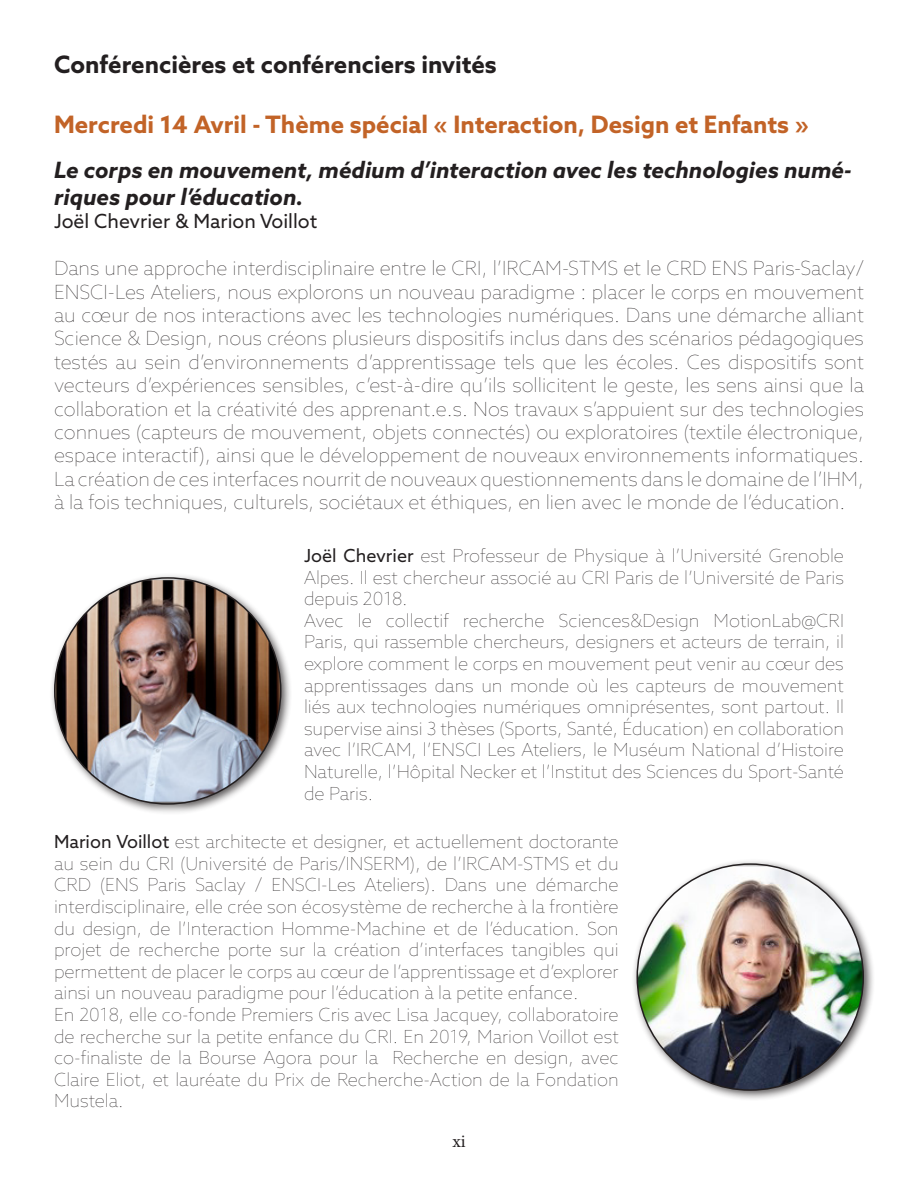
<style>
.page{position:relative;width:918px;height:1188px;background:#fff}
.page>*{position:absolute;margin:0;border:0;box-sizing:border-box;transform-origin:0 0}
.t1{font:700 24px "Azo Sans";color:#c26327}
.t2{font:700 24px "Azo Sans";color:#231f20}
.t3{font:italic 700 22.5px/27px "Azo Sans";color:#231f20}
.t4{font:100 19.5px/23.4px "Azo Sans";color:#231f20;text-align:justify}
.t5{font:19.5px "Azo Sans";color:#231f20}
.t6{font:100 18px/21.6px "Azo Sans";color:#231f20;text-align:justify}
.t7{font:18px "Minion Pro";color:#231f20}
.s1{font-weight:400}
</style>
<div class="page">
<div style="left:49px;top:572px;width:243px;height:243px;background:#231f20;opacity:.75"></div>
<img style="left:55px;top:580px;width:226px;height:222px">
<div style="left:631px;top:858px;width:244px;height:244px;background:#231f20;opacity:.75"></div>
<img style="left:637px;top:866px;width:226px;height:224px">
<p class="t2" style="left:54px;top:48px;width:444px">Conférencières et conférenciers invités</p>
<p class="t1" style="left:54px;top:109px;width:756px">Mercredi 14 Avril - Thème spécial « Interaction, Design et Enfants »</p>
<p class="t3" style="left:54px;top:156px;width:799px">Le corps en mouvement, médium d’interaction avec les technologies numé&shy;riques pour l’éducation.</p>
<p class="t5" style="left:54px;top:209px;width:265px">Joël Chevrier &amp; Marion Voillot</p>
<p class="t4" style="left:54px;top:256px;width:812px">Dans une approche interdisciplinaire entre le CRI, l’IRCAM-STMS et le CRD ENS Paris-Saclay/ ENSCI-Les Ateliers, nous explorons un nouveau paradigme : placer le corps en mouvement au cœur de nos interactions avec les technologies numériques. Dans une démarche alliant Science &amp; Design, nous créons plusieurs dispositifs inclus dans des scénarios pédagogiques testés au sein d’environnements d’apprentissage tels que les écoles. Ces dispositifs sont vecteurs d’expériences sensibles, c’est-à-dire qu’ils sollicitent le geste, les sens ainsi que la collaboration et la créativité des apprenant.e.s. Nos travaux s’appuient sur des technologies connues (capteurs de mouvement, objets connectés) ou exploratoires (textile électronique, espace interactif), ainsi que le développement de nouveaux environnements informatiques.<br>La création de ces interfaces nourrit de nouveaux questionnements dans le domaine de l’IHM, à la fois techniques, culturels, sociétaux et éthiques, en lien avec le monde de l’éducation.</p>
<p class="t6" style="left:304px;top:545px;width:542px"><span class="s1">Joël Chevrier</span> est Professeur de Physique à l’Université Grenoble Alpes. Il est chercheur associé au CRI Paris de l’Université de Paris depuis 2018.</p>
<p class="t6" style="left:304px;top:610px;width:542px">Avec le collectif recherche Sciences&amp;Design MotionLab@CRI Paris, qui rassemble chercheurs, designers et acteurs de terrain, il explore comment le corps en mouvement peut venir au cœur des apprentissages dans un monde où les capteurs de mouvement liés aux technologies numériques omniprésentes, sont partout. Il supervise ainsi 3 thèses (Sports, Santé, Éducation) en collaboration avec l’IRCAM, l’ENSCI Les Ateliers, le Muséum National d’Histoire Naturelle, l’Hôpital Necker et l’Institut des Sciences du Sport-Santé de Paris.</p>
<p class="t6" style="left:54px;top:831px;width:566px"><span class="s1">Marion Voillot</span> est architecte et designer, et actuellement doctorante au sein du CRI (Université de Paris/INSERM), de l’IRCAM-STMS et du CRD (ENS Paris Saclay / ENSCI-Les Ateliers). Dans une démarche interdisciplinaire, elle crée son écosystème de recherche à la frontière du design, de l’Interaction Homme-Machine et de l’éducation. Son projet de recherche porte sur la création d’interfaces tangibles qui permettent de placer le corps au cœur de l’apprentissage et d’explorer ainsi un nouveau paradigme pour l’éducation à la petite enfance.</p>
<p class="t6" style="left:54px;top:1004px;width:566px">En 2018, elle co-fonde Premiers Cris avec Lisa Jacquey, collaboratoire de recherche sur la petite enfance du CRI. En 2019, Marion Voillot est co-finaliste de la Bourse Agora pour la Recherche en design, avec Claire Eliot, et lauréate du Prix de Recherche-Action de la Fondation Mustela.</p>
<p class="t7" style="left:452px;top:1129px;width:15px">xi</p>
</div>
